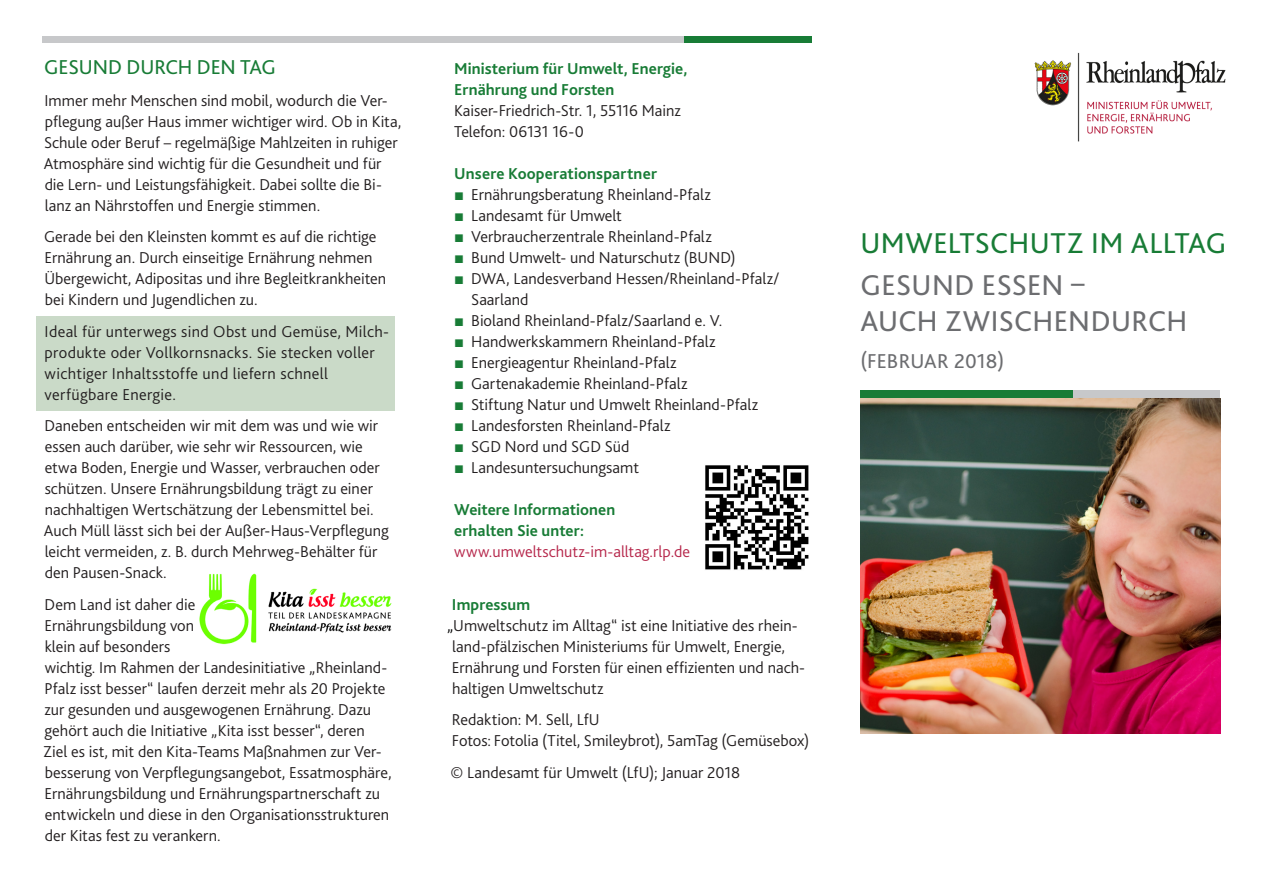
<style>
.page{position:relative;width:1263px;height:893px;background:#fff}
.page>*{position:absolute;margin:0;border:0;box-sizing:border-box;transform-origin:0 0}
.Titel{font:30px/36px "Bliss 2";letter-spacing:.01em;color:#6c6d70}
.Titel-2{font:30px "Bliss 2";letter-spacing:.01em;color:#187c36}
.Überschrift_1{font:21px "Bliss 2";letter-spacing:-.01em;color:#187c36}
.Titel-3{font:21px "Bliss 2";letter-spacing:.005em;color:#6c6d70}
.Fließtext{font:300 16.5px/21px "Bliss 2";color:#231f20}
.Fließtext-2{font:300 16.5px/21px "Bliss 2";letter-spacing:.02em;color:#231f20}
.Fließtext-3{font:700 16.5px/21px "Bliss 2";letter-spacing:.005em;color:#187c36}
.s1{font-weight:700;color:#187c36}
.s2{font-family:"Arial";font-weight:400;color:#187c36}
.s3{font-weight:300;color:#b6274b}
.s4{color:#000}
</style>
<div class="page">
<div style="left:43px;top:36px;width:643px;height:7px;background:#c7c8ca"></div>
<div style="left:684px;top:36px;width:127px;height:7px;background:#187c36"></div>
<div style="left:860px;top:390px;width:213px;height:9px;background:#187c36"></div>
<img style="left:1034px;top:52px;width:192px;height:90px">
<div style="left:1073px;top:390px;width:147px;height:9px;background:#c7c8ca"></div>
<img style="left:705px;top:465px;width:104px;height:105px">
<img style="left:199px;top:573px;width:193px;height:72px">
<img style="left:860px;top:399px;width:360px;height:335px">
<div style="left:36px;top:316px;width:359px;height:94px;background:#cadac8"></div>
<p class="Überschrift_1" style="left:44px;top:54px;width:233px">GESUND DURCH DEN TAG</p>
<p class="Fließtext" style="left:44px;top:89px;width:359px">Immer mehr Menschen sind mobil, wodurch die Ver&shy;pflegung außer Haus immer wichtiger wird. Ob in Kita, Schule oder Beruf – regelmäßige Mahlzeiten in ruhiger Atmosphäre sind wichtig für die Gesundheit und für die Lern- und Leistungsfähigkeit. Dabei sollte die Bi&shy;lanz an Nährstoffen und Energie stimmen.</p>
<p class="Fließtext" style="left:44px;top:226px;width:344px">Gerade bei den Kleinsten kommt es auf die richtige Ernährung an. Durch einseitige Ernährung nehmen Übergewicht, Adipositas und ihre Begleitkrankheiten bei Kindern und Jugendlichen zu.</p>
<p class="Fließtext-2" style="left:45px;top:320px;width:346px">Ideal für unterwegs sind Obst und Gemüse, Milch&shy;produkte oder Vollkornsnacks. Sie stecken voller wichtiger Inhaltsstoffe und liefern schnell verfügbare Energie.</p>
<p class="Fließtext" style="left:44px;top:415px;width:347px">Daneben entscheiden wir mit dem was und wie wir essen auch darüber, wie sehr wir Ressourcen, wie etwa Boden, Energie und Wasser, verbrauchen oder schützen. Unsere Ernährungsbildung trägt zu einer nachhaltigen Wertschätzung der Lebensmittel bei.<br>Auch Müll lässt sich bei der Außer-Haus-Verpflegung leicht vermeiden, z. B. durch Mehrweg-Behälter für den Pausen-Snack.</p>
<p class="Fließtext" style="left:43px;top:593px;width:350px">Dem Land ist daher die<br>Ernährungsbildung von<br>klein auf besonders<br>wichtig. Im Rahmen der Landesinitiative „Rheinland-Pfalz isst besser“ laufen derzeit mehr als 20 Projekte zur gesunden und ausgewogenen Ernährung. Dazu gehört auch die Initiative „Kita isst besser“, deren Ziel es ist, mit den Kita-Teams Maßnahmen zur Ver&shy;besserung von Verpflegungsangebot, Essatmosphäre, Ernährungsbildung und Ernährungspartnerschaft zu entwickeln und diese in den Organisationsstrukturen der Kitas fest zu verankern.</p>
<p class="Fließtext" style="left:454px;top:58px;width:235px"><span class="s1">Ministerium für Umwelt, Energie,<br>Ernährung und Forsten<br></span>Kaiser-Friedrich-Str. 1, 55116 Mainz<br>Telefon: 06131 16-0</p>
<p class="Fließtext-3" style="left:454px;top:163px;width:204px">Unsere Kooperationspartner</p>
<p class="Fließtext" style="left:454px;top:184px;width:258px"><span class="s2">■</span> Ernährungsberatung Rheinland-Pfalz</p>
<p class="Fließtext" style="left:454px;top:205px;width:169px"><span class="s2">■</span> Landesamt für Umwelt</p>
<p class="Fließtext" style="left:454px;top:226px;width:259px"><span class="s2">■</span> Verbraucherzentrale Rheinland-Pfalz</p>
<p class="Fließtext" style="left:454px;top:247px;width:283px"><span class="s2">■</span> Bund Umwelt- und Naturschutz (BUND)</p>
<p class="Fließtext" style="left:471px;top:268px;width:310px;text-indent:-17px"><span class="s2">■</span> DWA, Landesverband Hessen/Rheinland-Pfalz/<br>Saarland</p>
<p class="Fließtext" style="left:454px;top:310px;width:270px"><span class="s2">■</span> Bioland Rheinland-Pfalz/Saarland e. V.</p>
<p class="Fließtext" style="left:454px;top:331px;width:263px"><span class="s2">■</span> Handwerkskammern Rheinland-Pfalz</p>
<p class="Fließtext" style="left:454px;top:352px;width:224px"><span class="s2">■</span> Energieagentur Rheinland-Pfalz</p>
<p class="Fließtext" style="left:454px;top:373px;width:235px"><span class="s2">■</span> Gartenakademie Rheinland-Pfalz</p>
<p class="Fließtext" style="left:454px;top:394px;width:305px"><span class="s2">■</span> Stiftung Natur und Umwelt Rheinland-Pfalz</p>
<p class="Fließtext" style="left:454px;top:415px;width:218px"><span class="s2">■</span> Landesforsten Rheinland-Pfalz</p>
<p class="Fließtext" style="left:454px;top:436px;width:177px"><span class="s2">■</span> SGD Nord und SGD Süd</p>
<p class="Fließtext" style="left:454px;top:457px;width:186px"><span class="s2">■</span> Landesuntersuchungsamt</p>
<p class="Fließtext-3" style="left:454px;top:499px;width:237px">Weitere Informationen<br>erhalten Sie unter: <span class="s3">www.umweltschutz-im-alltag.rlp.de</span></p>
<p class="Fließtext-3" style="left:452px;top:593px;width:80px">Impressum</p>
<p class="Fließtext" style="left:447px;top:614px;width:352px"><span class="s4">„</span>Umweltschutz im Alltag“ ist eine Initiative des rhein-</p>
<p class="Fließtext" style="left:452px;top:635px;width:335px">land-pfälzischen Ministeriums für Umwelt, Energie,</p>
<p class="Fließtext" style="left:452px;top:656px;width:355px">Ernährung und Forsten für einen effizienten und nach-</p>
<p class="Fließtext" style="left:452px;top:677px;width:153px">haltigen Umweltschutz</p>
<p class="Fließtext" style="left:452px;top:709px;width:359px">Redaktion: M. Sell, LfU<br>Fotos: Fotolia (Titel, Smileybrot), 5amTag (Gemüsebox)</p>
<p class="Fließtext" style="left:451px;top:761px;width:291px">© Landesamt für Umwelt (LfU); Januar 2018</p>
<p class="Titel-2" style="left:860px;top:224px;width:367px">UMWELTSCHUTZ IM ALLTAG</p>
<p class="Titel" style="left:860px;top:266px;width:328px">GESUND ESSEN –<br>AUCH ZWISCHENDURCH</p>
<p class="Titel-3" style="left:860px;top:348px;width:145px">(FEBRUAR 2018)</p>
</div>
